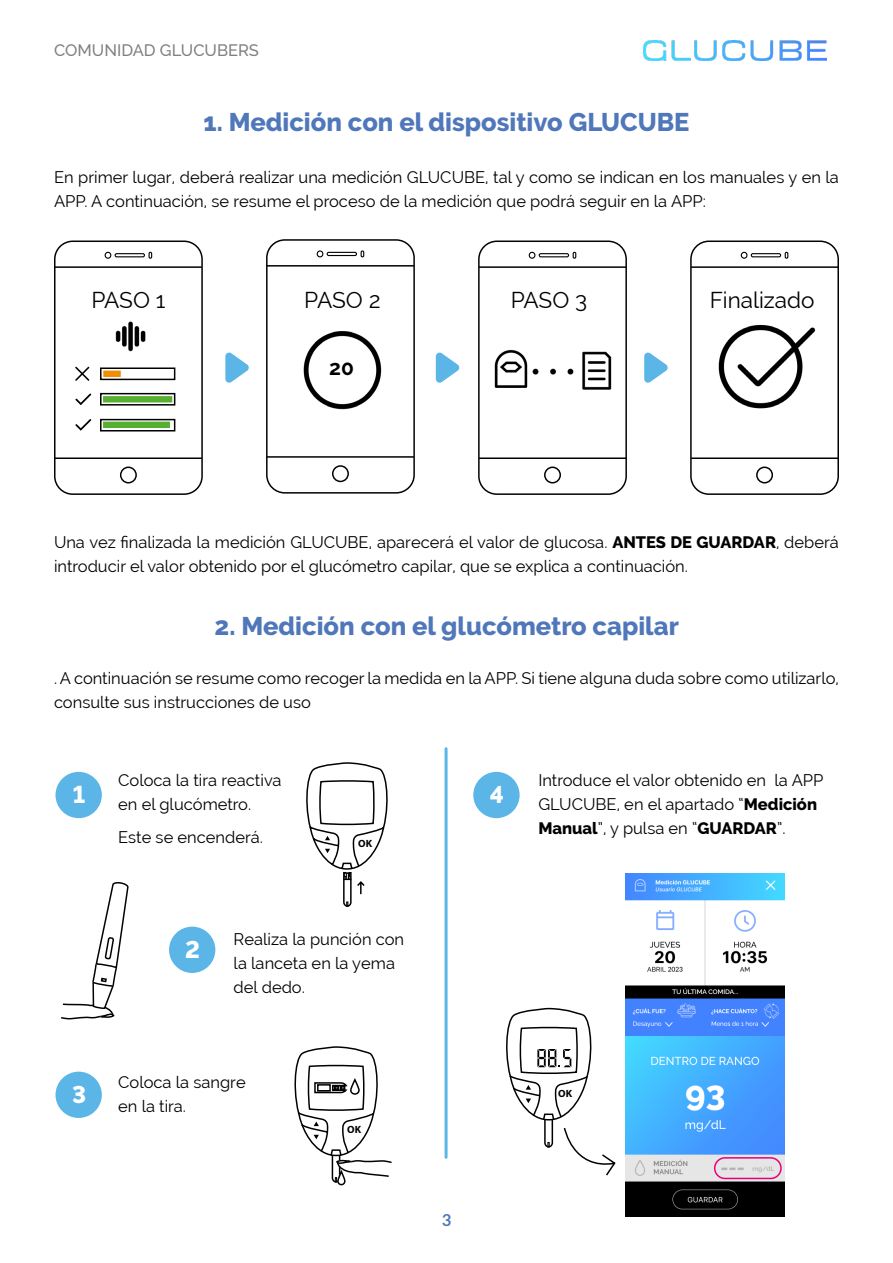
<style>
.page{position:relative;width:893px;height:1263px;background:#fff}
.page>*{position:absolute;margin:0;border:0;box-sizing:border-box;transform-origin:0 0}
.t1{font:800 25.5px "Raleway";color:#4f77ba}
.t2{font:800 24px "Raleway";color:#fff}
.t3{font:22.5px "Raleway";color:#000}
.t4{font:700 21px "Raleway";color:#000}
.t5{font:16.5px/24px "Raleway";color:#000}
.t6{font:500 16.5px "Raleway";color:#000}
.t7{font:700 16.5px "Lato";color:#4f77ba}
.t8{font:700 10.5px "Myriad Pro";color:#000}
.s1{font-weight:800}
</style>
<div class="page">
<img style="left:643px;top:40px;width:183px;height:21px">
<div style="left:54px;top:240px;width:149px;height:255px;border:2px solid #020203;border-radius:18px"></div>
<svg style="left:104px;top:251px;width:49px;height:8px"></svg>
<div style="left:266px;top:239px;width:149px;height:255px;border:2px solid #020203;border-radius:18px"></div>
<svg style="left:316px;top:250px;width:49px;height:8px"></svg>
<svg style="left:266px;top:264px;width:149px;height:219px"></svg>
<div style="left:270px;top:269px;width:141px;height:187px;background:#fff"></div>
<img style="left:303px;top:331px;width:79px;height:79px">
<div style="left:478px;top:240px;width:149px;height:255px;border:2px solid #020203;border-radius:18px"></div>
<svg style="left:528px;top:251px;width:49px;height:8px"></svg>
<svg style="left:478px;top:266px;width:149px;height:218px"></svg>
<div style="left:482px;top:269px;width:141px;height:187px;background:#fff"></div>
<img style="left:494px;top:350px;width:118px;height:40px">
<div style="left:690px;top:240px;width:149px;height:255px;border:2px solid #020203;border-radius:18px"></div>
<svg style="left:740px;top:251px;width:49px;height:8px"></svg>
<svg style="left:690px;top:266px;width:149px;height:218px"></svg>
<div style="left:694px;top:269px;width:141px;height:187px;background:#fff"></div>
<img style="left:718px;top:324px;width:98px;height:85px">
<svg style="left:54px;top:266px;width:149px;height:218px"></svg>
<svg style="left:225px;top:352px;width:24px;height:31px"></svg>
<svg style="left:436px;top:352px;width:24px;height:31px"></svg>
<svg style="left:644px;top:352px;width:24px;height:31px"></svg>
<svg style="left:61px;top:882px;width:68px;height:138px"></svg>
<svg style="left:306px;top:762px;width:82px;height:145px"></svg>
<div style="left:337px;top:1171px;width:9px;height:14px;border:2px solid #020203;border-radius:3px"></div>
<svg style="left:294px;top:1046px;width:98px;height:137px"></svg>
<svg style="left:506px;top:1007px;width:110px;height:169px"></svg>
<img style="left:626px;top:874px;width:158px;height:342px">
<div style="left:714px;top:1157px;width:68px;height:22px;border:2px solid #e6007d;border-radius:10px"></div>
<hr style="left:445px;top:749px;width:3px;height:408px;background:#5bb6e7">
<div style="left:55px;top:771px;width:48px;height:48px;background:#5bb6e7;border-radius:50%"></div>
<div style="left:54px;top:770px;width:49px;height:50px;border:2px solid #fff;border-radius:50%"></div>
<div style="left:168px;top:926px;width:48px;height:48px;background:#5bb6e7;border-radius:50%"></div>
<div style="left:168px;top:925px;width:49px;height:49px;border:2px solid #fff;border-radius:50%"></div>
<div style="left:55px;top:1071px;width:48px;height:48px;background:#5bb6e7;border-radius:50%"></div>
<div style="left:54px;top:1070px;width:49px;height:49px;border:2px solid #fff;border-radius:50%"></div>
<div style="left:473px;top:771px;width:47px;height:48px;background:#5bb6e7;border-radius:50%"></div>
<div style="left:472px;top:770px;width:49px;height:50px;border:2px solid #fff;border-radius:50%"></div>
<p class="t6" style="left:54px;top:41px;width:207px">COMUNIDAD GLUCUBERS</p>
<h1 class="t1" style="left:203px;top:108px;width:488px">1. Medición con el dispositivo GLUCUBE</h1>
<p class="t5" style="left:54px;top:166px;width:786px">En primer lugar, deberá realizar una medición GLUCUBE, tal y como se indican en los manuales y en la<br>APP. A continuación, se resume el proceso de la medición que podrá seguir en la APP:</p>
<h3 class="t3" style="left:91px;top:287px;width:76px">PASO 1</h3>
<h3 class="t3" style="left:304px;top:287px;width:78px">PASO 2</h3>
<h3 class="t3" style="left:511px;top:287px;width:78px">PASO 3</h3>
<h3 class="t3" style="left:710px;top:287px;width:106px">Finalizado</h3>
<p class="t4" style="left:329px;top:355px;width:26px">20</p>
<p class="t5" style="left:54px;top:530px;width:786px">Una vez finalizada la medición GLUCUBE, aparecerá el valor de glucosa. <span class="s1">ANTES DE GUARDAR</span>, deberá introducir el valor obtenido por el glucómetro capilar, que se explica a continuación.</p>
<h1 class="t1" style="left:215px;top:612px;width:466px">2. Medición con el glucómetro capilar</h1>
<p class="t5" style="left:54px;top:666px;width:786px">. A continuación se resume como recoger la medida en la APP. Si tiene alguna duda sobre como utilizarlo, consulte sus instrucciones de uso</p>
<h2 class="t2" style="left:73px;top:781px;width:14px">1</h2>
<p class="t5" style="left:118px;top:768px;width:165px">Coloca la tira reactiva en el glucómetro.</p>
<p class="t5" style="left:118px;top:825px;width:146px">Este se encenderá.</p>
<p class="t8" style="left:358px;top:837px;width:15px">OK</p>
<h2 class="t2" style="left:72px;top:1080px;width:16px">3</h2>
<h2 class="t2" style="left:185px;top:935px;width:16px">2</h2>
<p class="t5" style="left:234px;top:927px;width:172px">Realiza la punción con la lanceta en la yema del dedo.</p>
<p class="t5" style="left:118px;top:1070px;width:129px">Coloca la sangre en la tira.</p>
<p class="t8" style="left:347px;top:1122px;width:15px">OK</p>
<p class="t7" style="left:442px;top:1211px;width:11px">3</p>
<h2 class="t2" style="left:490px;top:781px;width:16px">4</h2>
<p class="t5" style="left:538px;top:768px;width:287px">Introduce el valor obtenido en la APP<br>GLUCUBE, en el apartado “<span class="s1">Medición<br>Manual</span>”, y pulsa en “<span class="s1">GUARDAR</span>”.</p>
<p class="t8" style="left:558px;top:1086px;width:15px">OK</p>
</div>
